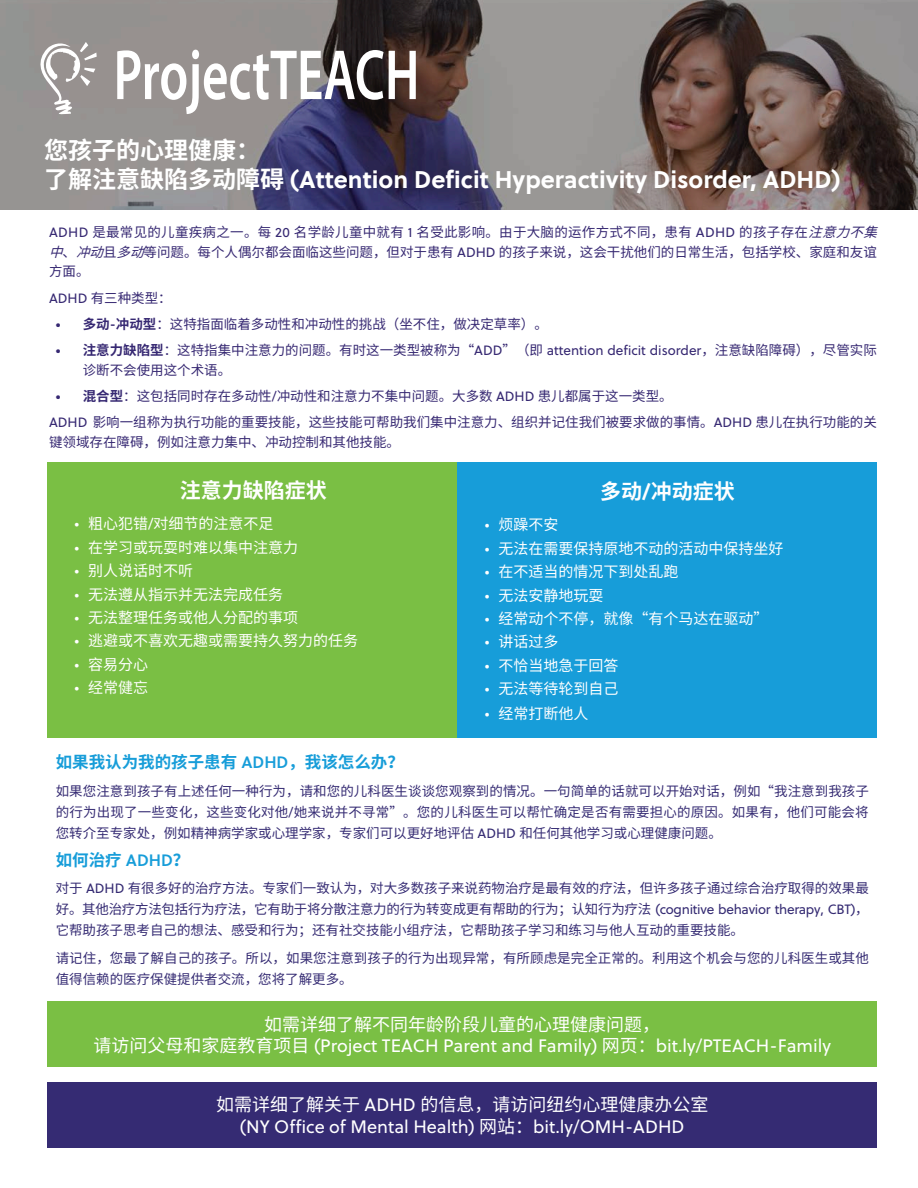
<style>
.page{position:relative;width:918px;height:1188px;background:#fff}
.page>*{position:absolute;margin:0;border:0;box-sizing:border-box;transform-origin:0 0}
.t1{font:700 24px "Soleil";color:#fff}
.t2{font:700 24px "Source Han Sans SC";color:#fff}
.t3{font:700 21px "Source Han Sans SC";color:#fff}
.t4{font:18px "Soleil";color:#fff}
.t5{font:18px "Source Han Sans SC";color:#fff}
.t6{font:700 16.5px "Source Han Sans SC";color:#179dd9}
.t7{font:15px "Source Han Sans SC";color:#fff}
.t8{font:13.5px/21px "Source Han Sans SC";color:#352b73;text-align:justify}
.t9{font:13.5px/19.5px "Source Han Sans SC";color:#362872}
.s1{font-family:"Source Han Sans SC"}
.s2{font-family:"Soleil"}
.s3{font-style:italic}
.s4{font-family:"Soleil";font-weight:700}
.s5{font-weight:700}
.s6{font-family:"Soleil";font-weight:600}
</style>
<div class="page">
<svg style="left:0;top:0;width:918px;height:210px;background:#756c6f"></svg>
<svg style="left:41px;top:42px;width:56px;height:72px"></svg>
<svg style="left:117px;top:50px;width:299px;height:64px"></svg>
<div style="left:48px;top:462px;width:411px;height:276px;background:#7abf44"></div>
<div style="left:458px;top:462px;width:419px;height:276px;background:#179dd9"></div>
<div style="left:48px;top:1082px;width:829px;height:66px;background:#352b73"></div>
<div style="left:48px;top:1001px;width:829px;height:66px;background:#7abf44"></div>
<h1 class="t2" style="left:44px;top:137px;width:218px">您孩子的心理健康：</h1>
<h1 class="t1" style="left:44px;top:161px;width:798px"><span class="s1">了解注意缺陷多动障碍</span> (Attention Deficit Hyperactivity Disorder, ADHD)</h1>
<p class="t9" style="left:49px;top:223px;width:840px"><span class="s2">ADHD</span> 是最常见的儿童疾病之一。每 <span class="s2">20</span> 名学龄儿童中就有 <span class="s2">1</span> 名受此影响。由于大脑的运作方式不同，患有 <span class="s2">ADHD</span> 的孩子存在<span class="s3">注意力不集中</span>、<span class="s3">冲动</span>且<span class="s3">多动</span>等问题。每个人偶尔都会面临这些问题，但对于患有 <span class="s2">ADHD</span> 的孩子来说，这会干扰他们的日常生活，包括学校、家庭和友谊方面。</p>
<p class="t9" style="left:49px;top:288px;width:124px"><span class="s2">ADHD</span> 有三种类型：</p>
<p class="t9" style="left:56px;top:314px;width:494px"><span class="s4">•</span> <span class="s5">多动</span><span class="s6">-</span><span class="s5">冲动型</span>：这特指面临着多动性和冲动性的挑战（坐不住，做决定草率）。</p>
<p class="t9" style="left:83px;top:341px;width:796px;text-indent:-27px"><span class="s4">•</span> <span class="s5">注意力缺陷型</span>：这特指集中注意力的问题。有时这一类型被称为“<span class="s2">ADD</span>”（即 <span class="s2">attention deficit disorder</span>，注意缺陷障碍），尽管实际诊断不会使用这个术语。</p>
<p class="t9" style="left:49px;top:383px;width:829px;line-height:26.2px;text-indent:7px"><span class="s4">•</span> <span class="s5">混合型</span>：这包括同时存在多动性<span class="s2">/</span>冲动性和注意力不集中问题。大多数 <span class="s2">ADHD</span> 患儿都属于这一类型。<br><span class="s2">ADHD</span> 影响一组称为执行功能的重要技能，这些技能可帮助我们集中注意力、组织并记住我们被要求做的事情。<span class="s2">ADHD</span> 患儿在执行功能的关</p>
<p class="t9" style="left:49px;top:432px;width:352px">键领域存在障碍，例如注意力集中、冲动控制和其他技能。</p>
<h2 class="t3" style="left:180px;top:478px;width:148px">注意力缺陷症状</h2>
<p class="t7" style="left:75px;top:515px;width:200px"><span class="s2">•</span> 粗心犯错<span class="s2">/</span>对细节的注意不足</p>
<p class="t7" style="left:75px;top:539px;width:225px"><span class="s2">•</span> 在学习或玩耍时难以集中注意力</p>
<p class="t7" style="left:75px;top:562px;width:120px"><span class="s2">•</span> 别人说话时不听</p>
<p class="t7" style="left:75px;top:586px;width:210px"><span class="s2">•</span> 无法遵从指示并无法完成任务</p>
<p class="t7" style="left:75px;top:609px;width:225px"><span class="s2">•</span> 无法整理任务或他人分配的事项</p>
<p class="t7" style="left:75px;top:632px;width:285px"><span class="s2">•</span> 逃避或不喜欢无趣或需要持久努力的任务</p>
<p class="t7" style="left:75px;top:656px;width:75px"><span class="s2">•</span> 容易分心</p>
<p class="t7" style="left:75px;top:679px;width:75px"><span class="s2">•</span> 经常健忘</p>
<h2 class="t3" style="left:600px;top:479px;width:136px">多动<span class="s2">/</span>冲动症状</h2>
<p class="t7" style="left:485px;top:516px;width:75px"><span class="s2">•</span> 烦躁不安</p>
<p class="t7" style="left:485px;top:540px;width:300px"><span class="s2">•</span> 无法在需要保持原地不动的活动中保持坐好</p>
<p class="t7" style="left:485px;top:563px;width:195px"><span class="s2">•</span> 在不适当的情况下到处乱跑</p>
<p class="t7" style="left:485px;top:587px;width:120px"><span class="s2">•</span> 无法安静地玩耍</p>
<p class="t7" style="left:485px;top:610px;width:285px"><span class="s2">•</span> 经常动个不停，就像“有个马达在驱动”</p>
<p class="t7" style="left:485px;top:633px;width:75px"><span class="s2">•</span> 讲话过多</p>
<p class="t7" style="left:485px;top:657px;width:135px"><span class="s2">•</span> 不恰当地急于回答</p>
<p class="t7" style="left:485px;top:680px;width:135px"><span class="s2">•</span> 无法等待轮到自己</p>
<p class="t7" style="left:485px;top:705px;width:105px"><span class="s2">•</span> 经常打断他人</p>
<p class="t6" style="left:56px;top:753px;width:350px">如果我认为我的孩子患有 <span class="s6">ADHD</span>，我该怎么办？</p>
<p class="t8" style="left:56px;top:781px;width:815px">如果您注意到孩子有上述任何一种行为，请和您的儿科医生谈谈您观察到的情况。一句简单的话就可以开始对话，例如“我注意到我孩子的行为出现了一些变化，这些变化对他<span class="s2">/</span>她来说并不寻常”。您的儿科医生可以帮忙确定是否有需要担心的原因。如果有，他们可能会将您转介至专家处，例如精神病学家或心理学家，专家们可以更好地评估 <span class="s2">ADHD</span> 和任何其他学习或心理健康问题。</p>
<p class="t6" style="left:56px;top:850px;width:135px">如何治疗 <span class="s6">ADHD</span>？</p>
<p class="t8" style="left:56px;top:878px;width:815px">对于 <span class="s2">ADHD</span> 有很多好的治疗方法。专家们一致认为，对大多数孩子来说药物治疗是最有效的疗法，但许多孩子通过综合治疗取得的效果最好。其他治疗方法包括行为疗法，它有助于将分散注意力的行为转变成更有帮助的行为；认知行为疗法 <span class="s2">(cognitive behavior therapy, CBT)</span>，它帮助孩子思考自己的想法、感受和行为；还有社交技能小组疗法，它帮助孩子学习和练习与他人互动的重要技能。</p>
<p class="t8" style="left:56px;top:948px;width:815px">请记住，您最了解自己的孩子。所以，如果您注意到孩子的行为出现异常，有所顾虑是完全正常的。利用这个机会与您的儿科医生或其他值得信赖的医疗保健提供者交流，您将了解更多。</p>
<h3 class="t5" style="left:264px;top:1014px;width:397px">如需详细了解不同年龄阶段儿童的心理健康问题，</h3>
<h3 class="t4" style="left:94px;top:1033px;width:739px"><span class="s1">请访问父母和家庭教育项目</span> (Project TEACH Parent and Family) <span class="s1">网页：</span>bit.ly/PTEACH-Family</h3>
<h3 class="t5" style="left:216px;top:1095px;width:494px">如需详细了解关于 <span class="s2">ADHD</span> 的信息，请访问纽约心理健康办公室</h3>
<h3 class="t4" style="left:240px;top:1114px;width:446px">(NY Office of Mental Health) <span class="s1">网站：</span>bit.ly/OMH-ADHD</h3>
</div>
